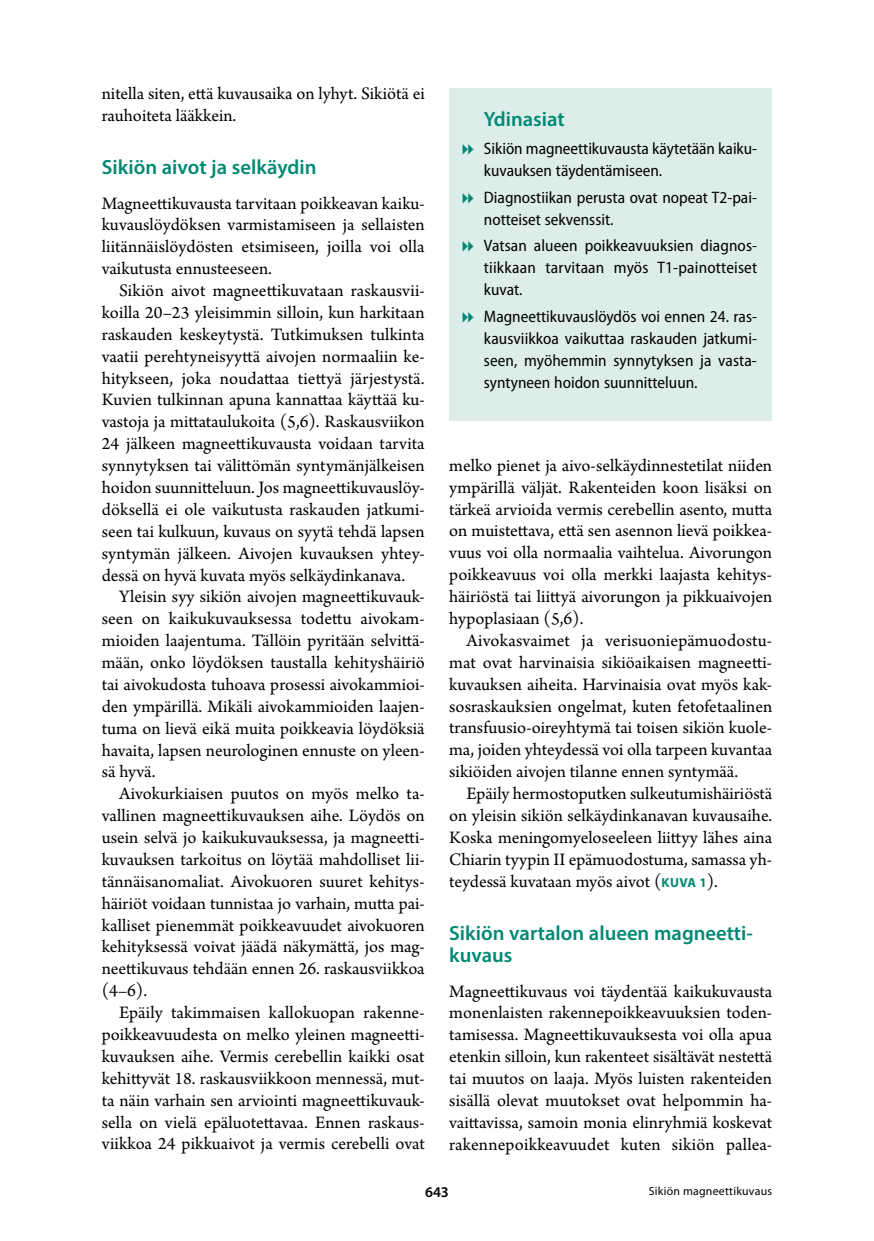
<style>
.page{position:relative;width:874px;height:1241px;background:#fff}
.page>*{position:absolute;margin:0;border:0;box-sizing:border-box;transform-origin:0 0}
.t1{font:600 20.65px/21.9px "Myriad Pro";color:#008974}
.t2{font:18.38px/21.9px "Arno Pro";color:#000;text-align:justify}
.t3{font:semi-condensed 16.62px/21.9px "Myriad Pro";color:#000}
.t4{font:600 14.88px "Myriad Pro";color:#000}
.t5{font:11.9px "Myriad Pro";letter-spacing:.02em;color:#000}
.s1{font-family:"Myriad Pro";font-weight:700;font-size:13.12px;color:#008974}
</style>
<div class="page">
<div style="left:449px;top:88px;width:322px;height:332px;background:#ddedea"></div>
<p class="t2" style="left:102px;top:84px;width:324px">nitella siten, että kuvausaika on lyhyt. Sikiötä ei rauhoiteta lääkkein.</p>
<p class="t1" style="left:102px;top:155px;width:216px">Sikiön aivot ja selkäydin</p>
<p class="t2" style="left:102px;top:193px;width:324px">Magneettikuvausta tarvitaan poikkeavan kaiku&shy;kuvauslöydöksen varmistamiseen ja sellaisten liitännäislöydösten etsimiseen, joilla voi olla vaikutusta ennusteeseen.</p>
<p class="t2" style="left:102px;top:280px;width:324px;text-indent:17px">Sikiön aivot magneettikuvataan raskausvii&shy;koilla 20–23 yleisimmin silloin, kun harkitaan raskauden keskeytystä. Tutkimuksen tulkinta vaatii perehtyneisyyttä aivojen normaaliin ke&shy;hitykseen, joka noudattaa tiettyä järjestystä.<br>Kuvien tulkinnan apuna kannattaa käyttää ku&shy;vastoja ja mittataulukoita (5,6). Raskausviikon 24 jälkeen magneettikuvausta voidaan tarvita synnytyksen tai välittömän syntymänjälkeisen hoidon suunnitteluun. Jos magneettikuvauslöy&shy;döksellä ei ole vaikutusta raskauden jatkumi&shy;seen tai kulkuun, kuvaus on syytä tehdä lapsen syntymän jälkeen. Aivojen kuvauksen yhtey&shy;dessä on hyvä kuvata myös selkäydinkanava.</p>
<p class="t2" style="left:102px;top:586px;width:324px;text-indent:17px">Yleisin syy sikiön aivojen magneettikuvauk&shy;seen on kaikukuvauksessa todettu aivokam&shy;mioiden laajentuma. Tällöin pyritään selvittä&shy;mään, onko löydöksen taustalla kehityshäiriö tai aivokudosta tuhoava prosessi aivokammioi&shy;den ympärillä. Mikäli aivokammioiden laajen&shy;tuma on lievä eikä muita poikkeavia löydöksiä havaita, lapsen neurologinen ennuste on yleen&shy;sä hyvä.</p>
<p class="t2" style="left:102px;top:783px;width:324px;text-indent:17px">Aivokurkiaisen puutos on myös melko ta&shy;vallinen magneettikuvauksen aihe. Löydös on usein selvä jo kaikukuvauksessa, ja magneetti&shy;kuvauksen tarkoitus on löytää mahdolliset lii&shy;tännäisanomaliat. Aivokuoren suuret kehitys&shy;häiriöt voidaan tunnistaa jo varhain, mutta pai&shy;kalliset pienemmät poikkeavuudet aivokuoren kehityksessä voivat jäädä näkymättä, jos mag&shy;neettikuvaus tehdään ennen 26. raskausviikkoa (4–6).</p>
<p class="t2" style="left:102px;top:1002px;width:324px;text-indent:17px">Epäily takimmaisen kallokuopan rakenne&shy;poikkeavuudesta on melko yleinen magneetti&shy;kuvauksen aihe. Vermis cerebellin kaikki osat kehittyvät 18. raskausviikkoon mennessä, mut&shy;ta näin varhain sen arviointi magneettikuvauk&shy;sella on vielä epäluotettavaa. Ennen raskaus&shy;viikkoa 24 pikkuaivot ja vermis cerebelli ovat</p>
<p class="t1" style="left:483px;top:107px;width:82px">Ydinasiat</p>
<p class="t3" style="left:483px;top:137px;width:273px">Sikiön magneettikuvausta käytetään kaiku&shy;kuvauksen täydentämiseen.</p>
<p class="t3" style="left:483px;top:186px;width:273px">Diagnostiikan perusta ovat nopeat T2-pai&shy;notteiset sekvenssit.</p>
<p class="t3" style="left:483px;top:235px;width:275px;text-align:justify">Vatsan alueen poikkeavuuksien diagnos&shy;tiikkaan tarvitaan myös T1-painotteiset kuvat.</p>
<p class="t3" style="left:483px;top:305px;width:274px;text-align:justify">Magneettikuvauslöydös voi ennen 24. ras&shy;kausviikkoa vaikuttaa raskauden jatkumi&shy;seen, myöhemmin synnytyksen ja vasta&shy;syntyneen hoidon suunnitteluun.</p>
<p class="t2" style="left:449px;top:455px;width:324px">melko pienet ja aivo-selkäydinnestetilat niiden ympärillä väljät. Rakenteiden koon lisäksi on tärkeä arvioida vermis cerebellin asento, mutta on muistettava, että sen asennon lievä poikkea&shy;vuus voi olla normaalia vaihtelua. Aivorungon poikkeavuus voi olla merkki laajasta kehitys&shy;häiriöstä tai liittyä aivorungon ja pikkuaivojen hypoplasiaan (5,6).</p>
<p class="t2" style="left:449px;top:630px;width:324px;text-indent:17px">Aivokasvaimet ja verisuoniepämuodostu&shy;mat ovat harvinaisia sikiöaikaisen magneetti&shy;kuvauksen aiheita. Harvinaisia ovat myös kak&shy;sosraskauksien ongelmat, kuten fetofetaalinen transfuusio-oireyhtymä tai toisen sikiön kuole&shy;ma, joiden yhteydessä voi olla tarpeen kuvantaa sikiöiden aivojen tilanne ennen syntymää.</p>
<p class="t2" style="left:449px;top:783px;width:324px;text-indent:17px">Epäily hermostoputken sulkeutumishäiriöstä on yleisin sikiön selkäydinkanavan kuvausaihe.<br>Koska meningomyeloseeleen liittyy lähes aina Chiarin tyypin II epämuodostuma, samassa yh&shy;teydessä kuvataan myös aivot (<span class="s1">KUVA 1</span>).</p>
<p class="t1" style="left:449px;top:921px;width:304px">Sikiön vartalon alueen magneetti&shy;kuvaus</p>
<p class="t2" style="left:449px;top:980px;width:324px">Magneettikuvaus voi täydentää kaikukuvausta monenlaisten rakennepoikkeavuuksien toden&shy;tamisessa. Magneettikuvauksesta voi olla apua etenkin silloin, kun rakenteet sisältävät nestettä tai muutos on laaja. Myös luisten rakenteiden sisällä olevat muutokset ovat helpommin ha&shy;vaittavissa, samoin monia elinryhmiä koskevat rakennepoikkeavuudet kuten sikiön pallea-</p>
<p class="t5" style="left:648px;top:1183px;width:125px">Sikiön magneettikuvaus</p>
<p class="t4" style="left:425px;top:1182px;width:25px">643</p>
</div>
